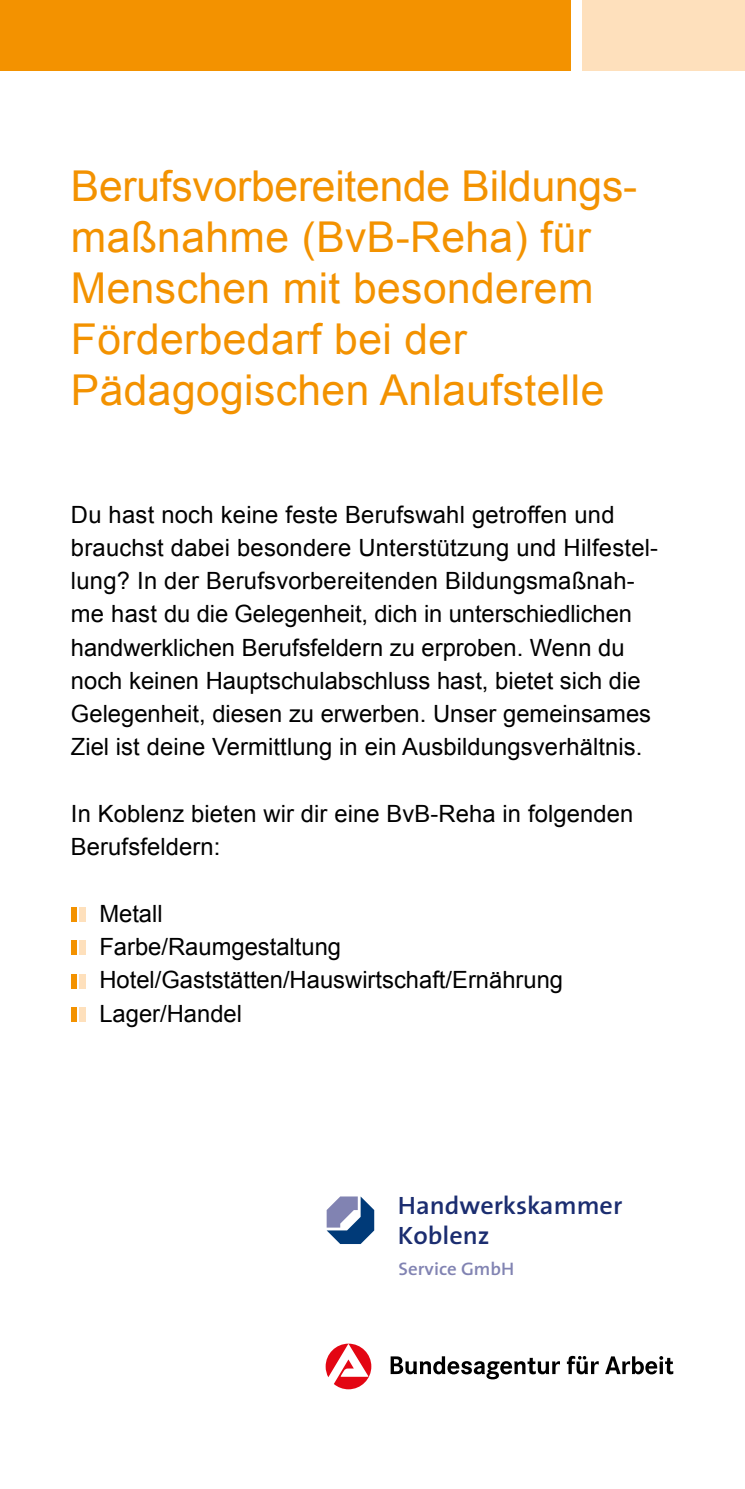
<style>
.page{position:relative;width:745px;height:1489px;background:#fff}
.page>*{position:absolute;margin:0;border:0;box-sizing:border-box;transform-origin:0 0}
.t1{font:42.5px/51px "Arial";letter-spacing:.01em;color:#f39200}
.t2{font:600 25.25px/30.2px "The Sans";color:#1b2d70;scale:1.04 1}
.t3{font:23.75px/33.2px "Arial";color:#000}
.t4{font:600 18.25px "The Sans";color:#8183b2;scale:1.04 1}
</style>
<div class="page">
<div style="left:581px;top:0;width:163px;height:71px;background:#fee0bc"></div>
<div style="left:0;top:0;width:570px;height:71px;background:#f39200"></div>
<div style="left:71px;top:907px;width:6px;height:14px;background:#f39200"></div>
<div style="left:79px;top:907px;width:6px;height:14px;background:#fee0bc"></div>
<div style="left:71px;top:940px;width:6px;height:15px;background:#f39200"></div>
<div style="left:79px;top:940px;width:6px;height:15px;background:#fee0bc"></div>
<div style="left:71px;top:973px;width:6px;height:15px;background:#f39200"></div>
<div style="left:79px;top:973px;width:6px;height:15px;background:#fee0bc"></div>
<div style="left:71px;top:1006px;width:6px;height:15px;background:#f39200"></div>
<div style="left:79px;top:1006px;width:6px;height:15px;background:#fee0bc"></div>
<svg style="left:325px;top:1343px;width:46px;height:46px"></svg>
<svg style="left:390px;top:1356px;width:169px;height:23px"></svg>
<svg style="left:566px;top:1355px;width:32px;height:19px"></svg>
<svg style="left:605px;top:1356px;width:67px;height:18px"></svg>
<svg style="left:326px;top:1196px;width:48px;height:47px"></svg>
<h1 class="t1" style="left:71px;top:161px;width:567px">Berufsvorbereitende Bildungs&shy;maßnahme (BvB-Reha) für<br>Menschen mit besonderem<br>Förderbedarf bei der<br>Pädagogischen Anlaufstelle</h1>
<p class="t3" style="left:71px;top:498px;width:588px">Du hast noch keine feste Berufswahl getroffen und brauchst dabei besondere Unterstützung und Hilfestel&shy;lung? In der Berufsvorbereitenden Bildungsmaßnah&shy;me hast du die Gelegenheit, dich in unterschiedlichen handwerklichen Berufsfeldern zu erproben. Wenn du noch keinen Hauptschulabschluss hast, bietet sich die Gelegenheit, diesen zu erwerben. Unser gemeinsames Ziel ist deine Vermittlung in ein Ausbildungsverhältnis.</p>
<p class="t3" style="left:71px;top:797px;width:563px">In Koblenz bieten wir dir eine BvB-Reha in folgenden<br>Berufsfeldern:</p>
<p class="t3" style="left:99px;top:897px;width:465px">Metall<br>Farbe/Raumgestaltung<br>Hotel/Gaststätten/Hauswirtschaft/Ernährung<br>Lager/Handel</p>
<p class="t2" style="left:397px;top:1190px;width:217px">Handwerkskammer<br>Koblenz</p>
<p class="t4" style="left:398px;top:1257px;width:113px">Service GmbH</p>
</div>
